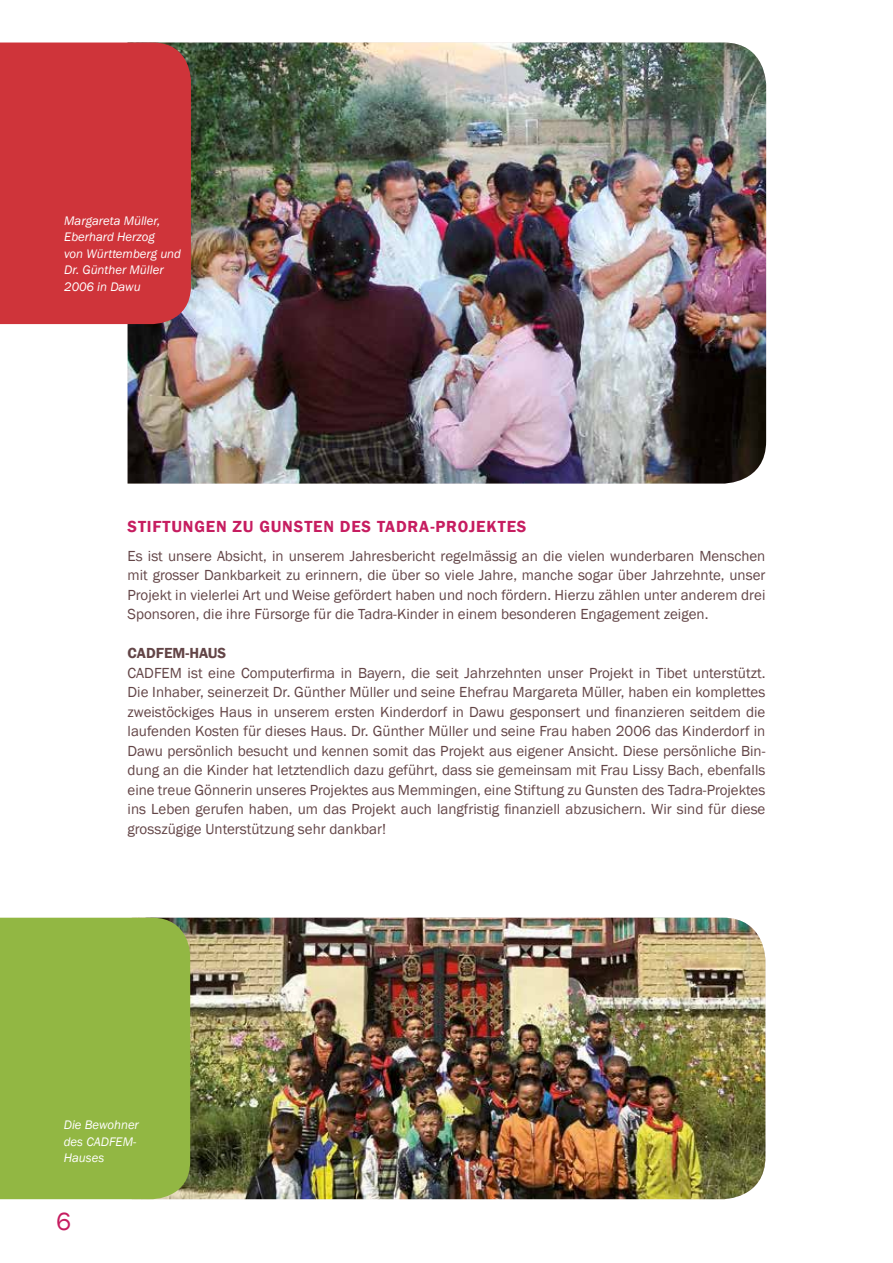
<style>
.page{position:relative;width:893px;height:1263px;background:#fff}
.page>*{position:absolute;margin:0;border:0;box-sizing:border-box;transform-origin:0 0}
.t1{font:25.5px "Franklin Gothic";color:#c61d60}
.t2{font:600 16.5px "Franklin Gothic";letter-spacing:.05em;color:#c61d60}
.t3{font:15px/19.5px "Franklin Gothic";color:#634547;text-align:justify}
.t4{font:600 15px "Franklin Gothic";color:#634547}
.t5{font:italic 12.75px/16.5px "Franklin Gothic";color:#fff}
</style>
<div class="page">
<img style="left:128px;top:43px;width:638px;height:440px">
<div style="left:0;top:43px;width:191px;height:281px;background:#cf343a"></div>
<img style="left:190px;top:918px;width:575px;height:281px">
<div style="left:0;top:918px;width:190px;height:281px;background:#92b743"></div>
<p class="t5" style="left:64px;top:212px;width:118px">Margareta Müller,<br>Eberhard Herzog<br>von Württemberg und<br>Dr. Günther Müller<br>2006 in Dawu</p>
<p class="t2" style="left:128px;top:517px;width:56px">STIFTUNGEN</p>
<p class="t2" style="left:232px;top:517px;width:39px">ZU GUNS</p>
<p class="t2" style="left:304px;top:517px;width:47px">TEN DES</p>
<p class="t2" style="left:377px;top:517px;width:21px">TADRA</p>
<p class="t2" style="left:430px;top:517px;width:17px">-PRO</p>
<p class="t2" style="left:469px;top:517px;width:48px">JEKTES</p>
<p class="t3" style="left:128px;top:546px;width:639px">Es ist unsere Absicht, in unserem Jahresbericht regelmässig an die vielen wunderbaren Menschen mit grosser Dankbarkeit zu erinnern, die über so viele Jahre, manche sogar über Jahrzehnte, unser Projekt in vielerlei Art und Weise gefördert haben und noch fördern. Hierzu zählen unter anderem drei Sponsoren, die ihre Fürsorge für die Tadra-Kinder in einem besonderen Engagement zeigen.</p>
<p class="t4" style="left:128px;top:644px;width:11px">CADFEM</p>
<p class="t4" style="left:185px;top:644px;width:14px">-HAUS</p>
<p class="t3" style="left:128px;top:663px;width:639px">CADFEM ist eine Computerfirma in Bayern, die seit Jahrzehnten unser Projekt in Tibet unterstützt.<br>Die Inhaber, seinerzeit Dr. Günther Müller und seine Ehefrau Margareta Müller, haben ein komplettes zweistöckiges Haus in unserem ersten Kinderdorf in Dawu gesponsert und finanzieren seitdem die laufenden Kosten für dieses Haus. Dr. Günther Müller und seine Frau haben 2006 das Kinderdorf in Dawu persönlich besucht und kennen somit das Projekt aus eigener Ansicht. Diese persönliche Bin&shy;dung an die Kinder hat letztendlich dazu geführt, dass sie gemeinsam mit Frau Lissy Bach, ebenfalls eine treue Gönnerin unseres Projektes aus Memmingen, eine Stiftung zu Gunsten des Tadra-Projektes ins Leben gerufen haben, um das Projekt auch langfristig finanziell abzusichern. Wir sind für diese grosszügige Unterstützung sehr dankbar!</p>
<p class="t5" style="left:64px;top:1117px;width:77px">Die Bewohner des CADFEM-<br>Hauses</p>
<h1 class="t1" style="left:56px;top:1205px;width:16px">6</h1>
</div>
